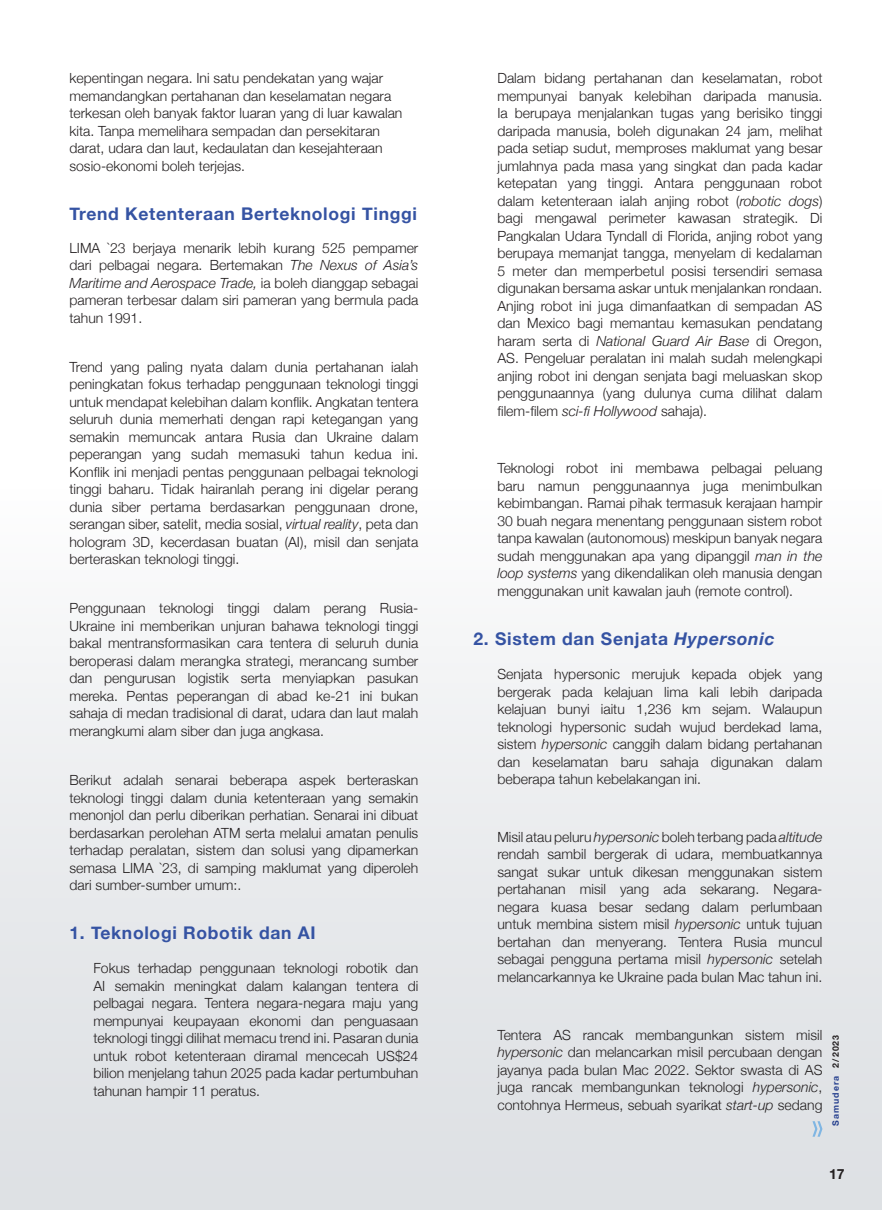
<style>
.page{position:relative;width:882px;height:1210px;background:#fff}
.page>*{position:absolute;margin:0;border:0;box-sizing:border-box;transform-origin:0 0}
.t1{font:700 17.5px "Helvetica Neue";letter-spacing:.04em;color:#3553a3}
.t2{font:300 14px/17.5px "Helvetica Neue";color:#231f20;text-align:justify}
.t3{font:700 14px "Helvetica Neue";color:#231f20}
.t4{font:700 8.75px "Helvetica Neue";letter-spacing:.12em;color:#253f8e}
.s1{font-style:italic}
.s2{color:#231f20}
</style>
<div class="page">
<div style="left:0;top:488px;width:882px;height:722px;background:linear-gradient(to bottom,#fcfcfc,#dbdee1)"></div>
<svg style="left:812px;top:1121px;width:10px;height:15px"></svg>
<p class="t2" style="left:69px;top:68px;width:335px;text-align:left">kepentingan negara. Ini satu pendekatan yang wajar memandangkan pertahanan dan keselamatan negara terkesan oleh banyak faktor luaran yang di luar kawalan kita. Tanpa memelihara sempadan dan persekitaran darat, udara dan laut, kedaulatan dan kesejahteraan sosio-ekonomi boleh terjejas.</p>
<p class="t1" style="left:69px;top:200px;width:349px">Trend Ketenteraan Berteknologi Tinggi</p>
<p class="t2" style="left:69px;top:238px;width:350px">LIMA `23 berjaya menarik lebih kurang 525 pempamer dari pelbagai negara. Bertemakan <span class="s1">The Nexus of Asia’s Maritime and Aerospace Trade,</span> ia boleh dianggap sebagai pameran terbesar dalam siri pameran yang bermula pada tahun 1991.</p>
<p class="t2" style="left:69px;top:357px;width:350px">Trend yang paling nyata dalam dunia pertahanan ialah peningkatan fokus terhadap penggunaan teknologi tinggi untuk mendapat kelebihan dalam konflik. Angkatan tentera seluruh dunia memerhati dengan rapi ketegangan yang semakin memuncak antara Rusia dan Ukraine dalam peperangan yang sudah memasuki tahun kedua ini.<br>Konflik ini menjadi pentas penggunaan pelbagai teknologi tinggi baharu. Tidak hairanlah perang ini digelar perang dunia siber pertama berdasarkan penggunaan drone, serangan siber, satelit, media sosial, <span class="s1">virtual reality</span>, peta dan hologram 3D, kecerdasan buatan (AI), misil dan senjata berteraskan teknologi tinggi.</p>
<p class="t2" style="left:69px;top:598px;width:350px">Penggunaan teknologi tinggi dalam perang Rusia-Ukraine ini memberikan unjuran bahawa teknologi tinggi bakal mentransformasikan cara tentera di seluruh dunia beroperasi dalam merangka strategi, merancang sumber dan pengurusan logistik serta menyiapkan pasukan mereka. Pentas peperangan di abad ke-21 ini bukan sahaja di medan tradisional di darat, udara dan laut malah merangkumi alam siber dan juga angkasa.</p>
<p class="t2" style="left:69px;top:770px;width:350px">Berikut adalah senarai beberapa aspek berteraskan teknologi tinggi dalam dunia ketenteraan yang semakin menonjol dan perlu diberikan perhatian. Senarai ini dibuat berdasarkan perolehan ATM serta melalui amatan penulis terhadap peralatan, sistem dan solusi yang dipamerkan semasa LIMA `23, di samping maklumat yang diperoleh dari sumber-sumber umum:.</p>
<p class="t1" style="left:69px;top:919px;width:248px">1. Teknologi Robotik dan AI</p>
<p class="t2" style="left:93px;top:958px;width:327px">Fokus terhadap penggunaan teknologi robotik dan AI semakin meningkat dalam kalangan tentera di pelbagai negara. Tentera negara-negara maju yang mempunyai keupayaan ekonomi dan penguasaan teknologi tinggi dilihat memacu trend ini. Pasaran dunia untuk robot ketenteraan diramal mencecah US$24 bilion menjelang tahun 2025 pada kadar pertumbuhan tahunan hampir 11 peratus.</p>
<p class="t2" style="left:497px;top:68px;width:327px">Dalam bidang pertahanan dan keselamatan, robot mempunyai banyak kelebihan daripada manusia.<br>Ia berupaya menjalankan tugas yang berisiko tinggi daripada manusia, boleh digunakan 24 jam, melihat pada setiap sudut, memproses maklumat yang besar jumlahnya pada masa yang singkat dan pada kadar ketepatan yang tinggi. Antara penggunaan robot dalam ketenteraan ialah anjing robot (<span class="s1">robotic dogs</span>) bagi mengawal perimeter kawasan strategik. Di Pangkalan Udara Tyndall di Florida, anjing robot yang berupaya memanjat tangga, menyelam di kedalaman 5 meter dan memperbetul posisi tersendiri semasa digunakan bersama askar untuk menjalankan rondaan.<br>Anjing robot ini juga dimanfaatkan di sempadan AS dan Mexico bagi memantau kemasukan pendatang haram serta di <span class="s1">National Guard Air Base</span> di Oregon, AS. Pengeluar peralatan ini malah sudah melengkapi anjing robot ini dengan senjata bagi meluaskan skop penggunaannya (yang dulunya cuma dilihat dalam filem-filem <span class="s1">sci-fi Hollywood</span> sahaja).</p>
<p class="t2" style="left:497px;top:458px;width:327px">Teknologi robot ini membawa pelbagai peluang baru namun penggunaannya juga menimbulkan kebimbangan. Ramai pihak termasuk kerajaan hampir 30 buah negara menentang penggunaan sistem robot tanpa kawalan (autonomous) meskipun banyak negara sudah menggunakan apa yang dipanggil <span class="s1">man in the loop systems</span> yang dikendalikan oleh manusia dengan menggunakan unit kawalan jauh (remote control).</p>
<p class="t1" style="left:474px;top:625px;width:303px">2. Sistem dan Senjata <span class="s1">Hypersonic</span></p>
<p class="t2" style="left:497px;top:664px;width:327px">Senjata hypersonic merujuk kepada objek yang bergerak pada kelajuan lima kali lebih daripada kelajuan bunyi iaitu 1,236 km sejam. Walaupun teknologi hypersonic sudah wujud berdekad lama, sistem <span class="s1">hypersonic</span> canggih dalam bidang pertahanan dan keselamatan baru sahaja digunakan dalam beberapa tahun kebelakangan ini.</p>
<p class="t2" style="left:497px;top:827px;width:327px">Misil atau peluru <span class="s1">hypersonic</span> boleh terbang pada <span class="s1">altitude </span>rendah sambil bergerak di udara, membuatkannya sangat sukar untuk dikesan menggunakan sistem pertahanan misil yang ada sekarang. Negara&shy;negara kuasa besar sedang dalam perlumbaan untuk membina sistem misil <span class="s1">hypersonic</span> untuk tujuan bertahan dan menyerang. Tentera Rusia muncul sebagai pengguna pertama misil <span class="s1">hypersonic</span> setelah melancarkannya ke Ukraine pada bulan Mac tahun ini.</p>
<p class="t2" style="left:497px;top:1025px;width:327px">Tentera AS rancak membangunkan sistem misil <span class="s1">hypersonic</span> dan melancarkan misil percubaan dengan jayanya pada bulan Mac 2022. Sektor swasta di AS juga rancak membangunkan teknologi <span class="s1">hypersonic</span>, contohnya Hermeus, sebuah syarikat <span class="s1">start-up</span> sedang</p>
<p class="t4" style="left:829px;top:1125px;width:92px;rotate:-90deg">Samudera <span class="s2">2/2023</span></p>
<p class="t3" style="left:829px;top:1162px;width:17px">17</p>
</div>
